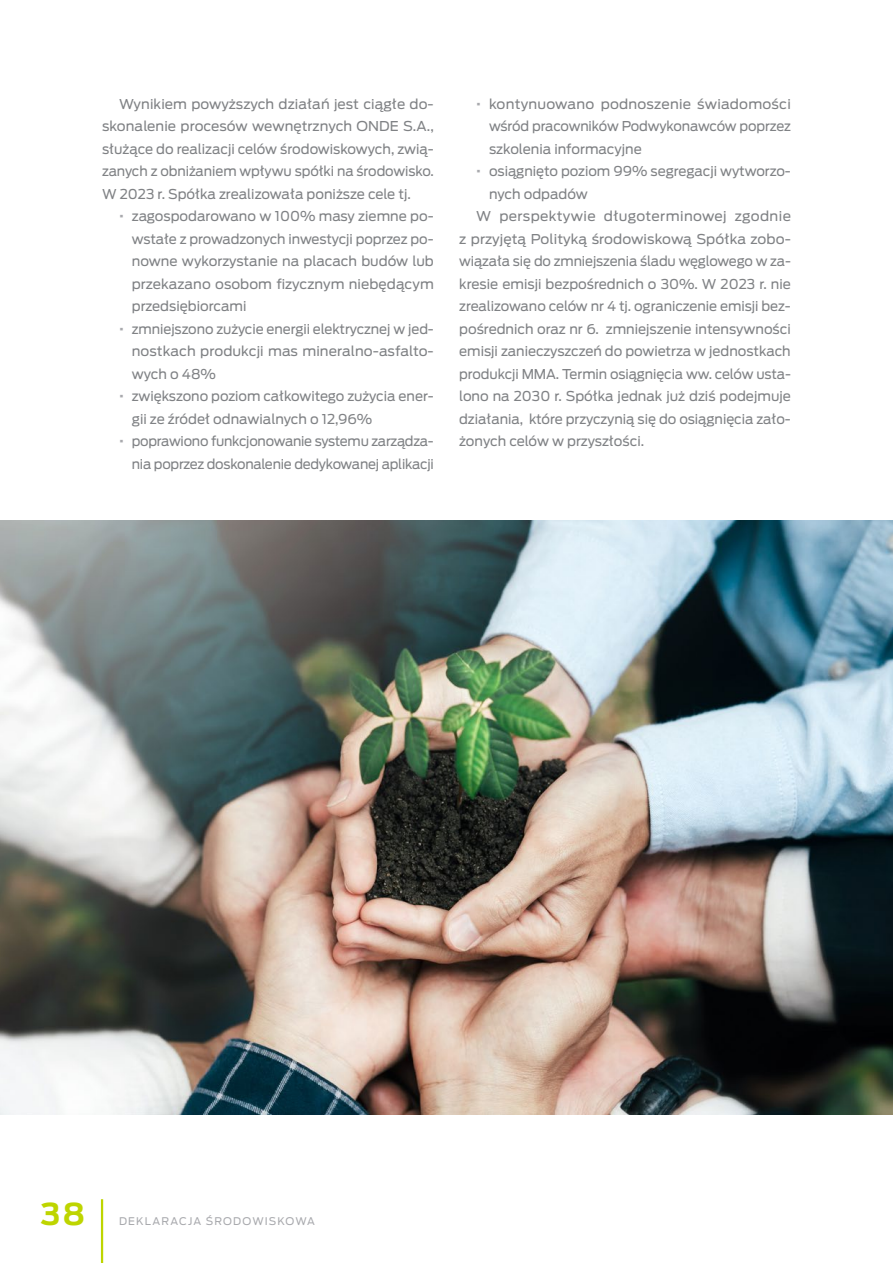
<style>
.page{position:relative;width:893px;height:1263px;background:#fff}
.page>*{position:absolute;margin:0;border:0;box-sizing:border-box;transform-origin:0 0}
.t1{font:700 30px "Ford Antenna";color:#bed500}
.tekst{font:13.5px/22.5px "Ford Antenna";letter-spacing:-.005em;color:#808285;text-align:justify}
.t2{font:10.5px "Ford Antenna";letter-spacing:.105em;color:#a8a9ad}
</style>
<div class="page">
<img style="left:0;top:521px;width:893px;height:593px">
<hr style="left:101px;top:1199px;width:2px;height:64px;background:#bed500">
<p class="tekst" style="left:102px;top:91px;width:333px;text-indent:17px">Wynikiem powyższych działań jest ciągłe do&shy;skonalenie procesów wewnętrznych ONDE S.A., służące do realizacji celów środowiskowych, zwią&shy;zanych z obniżaniem wpływu spółki na środowisko.<br>W 2023 r. Spółka zrealizowała poniższe cele tj.</p>
<p class="tekst" style="left:132px;top:203px;width:303px">zagospodarowano w 100% masy ziemne po&shy;wstałe z prowadzonych inwestycji poprzez po&shy;nowne wykorzystanie na placach budów lub przekazano osobom fizycznym niebędącym przedsiębiorcami</p>
<p class="tekst" style="left:132px;top:316px;width:303px">zmniejszono zużycie energii elektrycznej w jed&shy;nostkach produkcji mas mineralno-asfalto&shy;wych o 48%</p>
<p class="tekst" style="left:132px;top:383px;width:303px">zwiększono poziom całkowitego zużycia ener&shy;gii ze źródeł odnawialnych o 12,96%</p>
<p class="tekst" style="left:132px;top:428px;width:303px">poprawiono funkcjonowanie systemu zarządza&shy;nia poprzez doskonalenie dedykowanej aplikacji</p>
<p class="tekst" style="left:489px;top:91px;width:303px">kontynuowano podnoszenie świadomości wśród pracowników Podwykonawców poprzez szkolenia informacyjne</p>
<p class="tekst" style="left:489px;top:158px;width:303px">osiągnięto poziom 99% segregacji wytworzo&shy;nych odpadów</p>
<p class="tekst" style="left:459px;top:203px;width:333px;text-indent:17px">W perspektywie długoterminowej zgodnie z przyjętą Polityką środowiskową Spółka zobo&shy;wiązała się do zmniejszenia śladu węglowego w za&shy;kresie emisji bezpośrednich o 30%. W 2023 r. nie zrealizowano celów nr 4 tj. ograniczenie emisji bez&shy;pośrednich oraz nr 6. zmniejszenie intensywności emisji zanieczyszczeń do powietrza w jednostkach produkcji MMA. Termin osiągnięcia ww. celów usta&shy;lono na 2030 r. Spółka jednak już dziś podejmuje działania, które przyczynią się do osiągnięcia zało&shy;żonych celów w przyszłości.</p>
<h1 class="t1" style="left:41px;top:1187px;width:46px">38</h1>
<p class="t2" style="left:119px;top:1212px;width:197px">DEKLARACJA ŚRODOWISKOWA</p>
</div>
